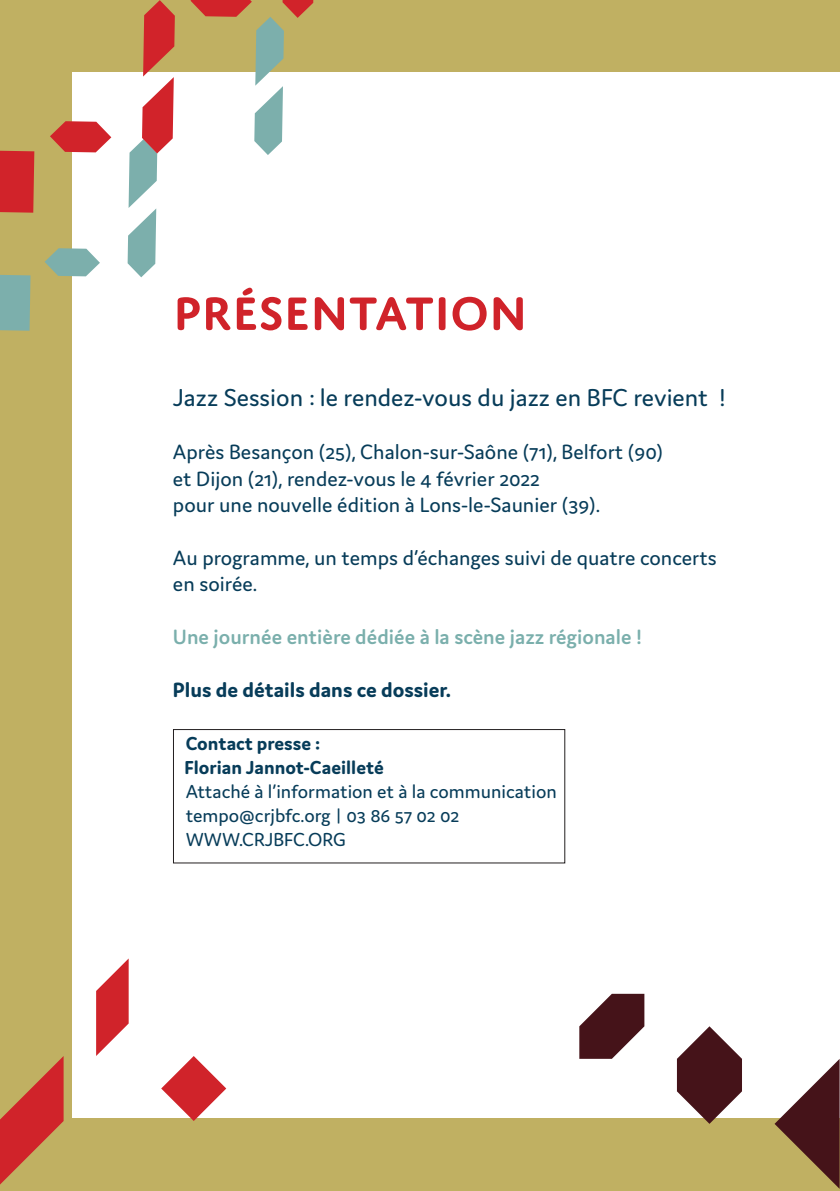
<style>
.page{position:relative;width:840px;height:1191px;background:#fff}
.page>*{position:absolute;margin:0;border:0;box-sizing:border-box;transform-origin:0 0}
.t1{font:260px "zuptype SIM";color:#d0232a}
.t2{font:260px "zuptype SIM";color:#451319}
.t3{font:173.4px "zuptype SIM";color:#d1232a}
.t4{font:156.4px "zuptype SIM";color:#7cafac}
.t5{font:600 50px "Domus Titling";color:#d0232a}
.t6{font:26px "Domus";color:#073c59}
.t7{font:22px/26.4px "Domus";color:#073c59}
.t8{font:600 22px "Domus";color:#7aafac}
.t9{font:700 22px "Domus";color:#073c59}
.t10{font:20px "Domus";color:#073c59}
.t11{font:700 20px "Domus";color:#073c59}
</style>
<div class="page">
<div style="left:1px;top:1118px;width:838px;height:73px;background:#c0b062"></div>
<div style="left:0;top:2px;width:71px;height:1189px;background:#c0b062"></div>
<div style="left:0;top:0;width:839px;height:71px;background:#c0b062"></div>
<div style="left:173px;top:729px;width:392px;height:134px;border:1px solid #231f20"></div>
<h2 class="t3" style="left:-133px;top:102px;width:370px;rotate:-44deg">OP^P</h2>
<h3 class="t4" style="left:-121px;top:231px;width:451px;rotate:-44deg">OP^ ^</h3>
<p class="t5" style="left:173px;top:284px;width:356px">PRÉSENTATION</p>
<p class="t6" style="left:173px;top:384px;width:553px">Jazz Session : le rendez-vous du jazz en BFC revient !</p>
<p class="t7" style="left:173px;top:438px;width:491px">Après Besançon (25), Chalon-sur-Saône (71), Belfort (90)</p>
<p class="t7" style="left:173px;top:465px;width:368px">et Dijon (21), rendez-vous le 4 février 2022</p>
<p class="t7" style="left:173px;top:491px;width:428px">pour une nouvelle édition à Lons-le-Saunier (39).</p>
<p class="t7" style="left:173px;top:544px;width:545px">Au programme, un temps d’échanges suivi de quatre concerts en soirée.</p>
<p class="t8" style="left:173px;top:625px;width:470px">Une journée entière dédiée à la scène jazz régionale !</p>
<p class="t9" style="left:173px;top:677px;width:279px">Plus de détails dans ce dossier.</p>
<p class="t11" style="left:185px;top:732px;width:136px">Contact presse :</p>
<p class="t11" style="left:184px;top:756px;width:201px">Florian Jannot-Caeilleté</p>
<p class="t10" style="left:186px;top:780px;width:372px">Attaché à l’information et à la communication</p>
<p class="t10" style="left:186px;top:804px;width:275px">tempo@crjbfc.org | 03 86 57 02 02</p>
<p class="t10" style="left:186px;top:828px;width:161px">WWW.CRJBFC.ORG</p>
<p class="t1" style="left:-1px;top:893px;width:261px">dhn</p>
<p class="t2" style="left:579px;top:896px;width:294px">lgs</p>
</div>
